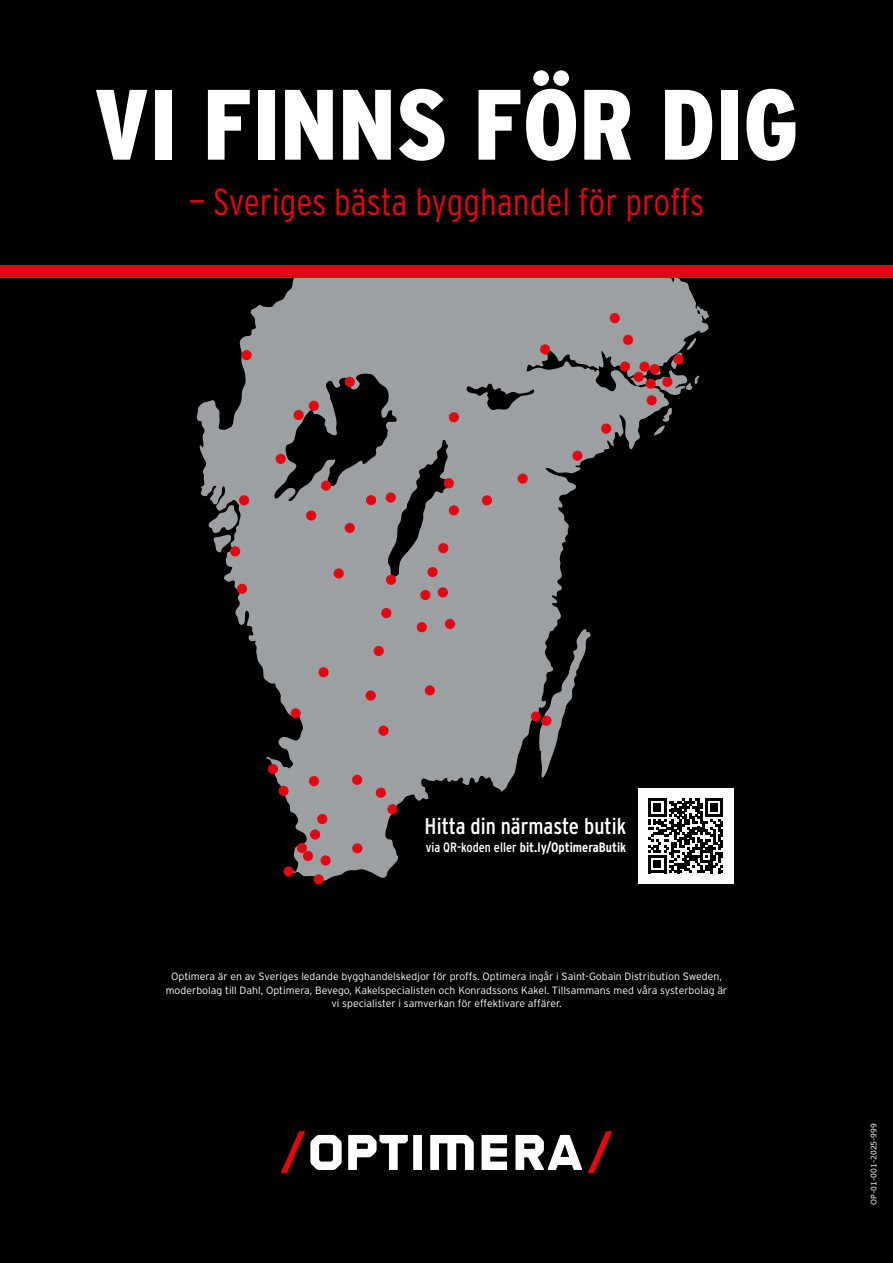
<style>
.page{position:relative;width:893px;height:1263px;background:#fff}
.page>*{position:absolute;margin:0;border:0;box-sizing:border-box;transform-origin:0 0}
.t1{font:900 condensed 99.75px "Interstate";color:#fff}
.t2{font:300 condensed 37.5px "Interstate";color:#e30613}
.t3{font:condensed 22.65px "Interstate";color:#fff}
.t4{font:700 condensed 13.5px "Interstate";color:#fff}
.t5{font:300 10.5px/13.5px "Interstate";color:#fff;text-align:center}
.t6{font:7.5px "Verdana";color:#fff}
.s1{font-weight:400}
</style>
<div class="page">
<div style="left:0;top:277px;width:893px;height:986px;background:#000"></div>
<svg style="left:197px;top:277px;width:696px;height:604px"></svg>
<div style="left:242px;top:350px;width:10px;height:10px;background:#e30613;border-radius:50%"></div>
<div style="left:345px;top:377px;width:10px;height:10px;background:#e30613;border-radius:50%"></div>
<div style="left:309px;top:401px;width:10px;height:10px;background:#e30613;border-radius:50%"></div>
<div style="left:294px;top:410px;width:10px;height:10px;background:#e30613;border-radius:50%"></div>
<div style="left:276px;top:454px;width:10px;height:10px;background:#e30613;border-radius:50%"></div>
<div style="left:239px;top:495px;width:10px;height:10px;background:#e30613;border-radius:50%"></div>
<div style="left:321px;top:481px;width:10px;height:10px;background:#e30613;border-radius:50%"></div>
<div style="left:306px;top:510px;width:10px;height:11px;background:#e30613;border-radius:50%"></div>
<div style="left:345px;top:523px;width:10px;height:10px;background:#e30613;border-radius:50%"></div>
<div style="left:366px;top:495px;width:10px;height:10px;background:#e30613;border-radius:50%"></div>
<div style="left:237px;top:584px;width:10px;height:10px;background:#e30613;border-radius:50%"></div>
<div style="left:449px;top:412px;width:10px;height:10px;background:#e30613;border-radius:50%"></div>
<div style="left:449px;top:505px;width:10px;height:10px;background:#e30613;border-radius:50%"></div>
<div style="left:482px;top:495px;width:10px;height:10px;background:#e30613;border-radius:50%"></div>
<div style="left:518px;top:474px;width:10px;height:10px;background:#e30613;border-radius:50%"></div>
<div style="left:540px;top:344px;width:10px;height:10px;background:#e30613;border-radius:50%"></div>
<div style="left:623px;top:335px;width:10px;height:10px;background:#e30613;border-radius:50%"></div>
<div style="left:610px;top:313px;width:10px;height:10px;background:#e30613;border-radius:50%"></div>
<div style="left:620px;top:362px;width:10px;height:10px;background:#e30613;border-radius:50%"></div>
<div style="left:634px;top:372px;width:10px;height:10px;background:#e30613;border-radius:50%"></div>
<div style="left:650px;top:364px;width:10px;height:10px;background:#e30613;border-radius:50%"></div>
<div style="left:673px;top:354px;width:11px;height:10px;background:#e30613;border-radius:50%"></div>
<div style="left:601px;top:423px;width:10px;height:11px;background:#e30613;border-radius:50%"></div>
<div style="left:572px;top:451px;width:11px;height:10px;background:#e30613;border-radius:50%"></div>
<div style="left:438px;top:543px;width:10px;height:10px;background:#e30613;border-radius:50%"></div>
<div style="left:427px;top:567px;width:11px;height:10px;background:#e30613;border-radius:50%"></div>
<div style="left:438px;top:587px;width:10px;height:10px;background:#e30613;border-radius:50%"></div>
<div style="left:420px;top:590px;width:10px;height:10px;background:#e30613;border-radius:50%"></div>
<div style="left:386px;top:575px;width:10px;height:10px;background:#e30613;border-radius:50%"></div>
<div style="left:334px;top:568px;width:10px;height:10px;background:#e30613;border-radius:50%"></div>
<div style="left:417px;top:622px;width:10px;height:10px;background:#e30613;border-radius:50%"></div>
<div style="left:445px;top:619px;width:10px;height:10px;background:#e30613;border-radius:50%"></div>
<div style="left:318px;top:667px;width:11px;height:10px;background:#e30613;border-radius:50%"></div>
<div style="left:291px;top:708px;width:10px;height:10px;background:#e30613;border-radius:50%"></div>
<div style="left:268px;top:764px;width:10px;height:10px;background:#e30613;border-radius:50%"></div>
<div style="left:278px;top:786px;width:11px;height:10px;background:#e30613;border-radius:50%"></div>
<div style="left:309px;top:776px;width:10px;height:10px;background:#e30613;border-radius:50%"></div>
<div style="left:284px;top:866px;width:10px;height:10px;background:#e30613;border-radius:50%"></div>
<div style="left:314px;top:874px;width:10px;height:10px;background:#e30613;border-radius:50%"></div>
<div style="left:320px;top:855px;width:11px;height:10px;background:#e30613;border-radius:50%"></div>
<div style="left:310px;top:829px;width:10px;height:11px;background:#e30613;border-radius:50%"></div>
<div style="left:317px;top:814px;width:10px;height:10px;background:#e30613;border-radius:50%"></div>
<div style="left:376px;top:788px;width:10px;height:10px;background:#e30613;border-radius:50%"></div>
<div style="left:352px;top:775px;width:10px;height:10px;background:#e30613;border-radius:50%"></div>
<div style="left:387px;top:804px;width:11px;height:10px;background:#e30613;border-radius:50%"></div>
<div style="left:297px;top:843px;width:10px;height:10px;background:#e30613;border-radius:50%"></div>
<div style="left:647px;top:395px;width:10px;height:10px;background:#e30613;border-radius:50%"></div>
<div style="left:639px;top:362px;width:11px;height:10px;background:#e30613;border-radius:50%"></div>
<div style="left:541px;top:716px;width:10px;height:10px;background:#e30613;border-radius:50%"></div>
<div style="left:531px;top:711px;width:10px;height:10px;background:#e30613;border-radius:50%"></div>
<div style="left:444px;top:478px;width:10px;height:10px;background:#e30613;border-radius:50%"></div>
<div style="left:366px;top:690px;width:10px;height:11px;background:#e30613;border-radius:50%"></div>
<div style="left:662px;top:377px;width:10px;height:10px;background:#e30613;border-radius:50%"></div>
<div style="left:425px;top:685px;width:10px;height:10px;background:#e30613;border-radius:50%"></div>
<div style="left:378px;top:726px;width:11px;height:10px;background:#e30613;border-radius:50%"></div>
<div style="left:381px;top:608px;width:10px;height:10px;background:#e30613;border-radius:50%"></div>
<div style="left:374px;top:646px;width:10px;height:10px;background:#e30613;border-radius:50%"></div>
<div style="left:386px;top:492px;width:10px;height:11px;background:#e30613;border-radius:50%"></div>
<div style="left:646px;top:379px;width:10px;height:10px;background:#e30613;border-radius:50%"></div>
<div style="left:352px;top:843px;width:10px;height:10px;background:#e30613;border-radius:50%"></div>
<div style="left:230px;top:546px;width:10px;height:10px;background:#e30613;border-radius:50%"></div>
<div style="left:303px;top:851px;width:10px;height:10px;background:#e30613;border-radius:50%"></div>
<svg style="left:481px;top:1135px;width:26px;height:35px"></svg>
<svg style="left:430px;top:1135px;width:44px;height:35px"></svg>
<svg style="left:348px;top:1135px;width:60px;height:35px"></svg>
<div style="left:413px;top:1135px;width:9px;height:35px;background:#fff"></div>
<svg style="left:515px;top:1135px;width:67px;height:35px"></svg>
<svg style="left:588px;top:1131px;width:24px;height:42px"></svg>
<svg style="left:281px;top:1131px;width:61px;height:42px"></svg>
<div style="left:0;top:0;width:893px;height:265px;background:#000"></div>
<div style="left:0;top:265px;width:893px;height:12px;background:#e30613"></div>
<div style="left:638px;top:788px;width:95px;height:95px;background:#fff"></div>
<svg style="left:648px;top:798px;width:75px;height:75px"></svg>
<h1 class="t1" style="left:94px;top:64px;width:706px">VI FINNS FÖR DIG</h1>
<h2 class="t2" style="left:189px;top:179px;width:517px">— Sveriges bästa bygghandel för proffs</h2>
<h3 class="t3" style="left:425px;top:812px;width:203px">Hitta din närmaste butik</h3>
<p class="t4" style="left:426px;top:839px;width:202px"><span class="s1">via QR-koden eller</span> bit.ly/OptimeraButik</p>
<p class="t5" style="left:166px;top:970px;width:563px">Optimera är en av Sveriges ledande bygghandelskedjor för proffs. Optimera ingår i Saint-Gobain Distribution Sweden, moderbolag till Dahl, Optimera, Bevego, Kakelspecialisten och Konradssons Kakel. Tillsammans med våra systerbolag är vi specialister i samverkan för effektivare affärer.</p>
<p class="t6" style="left:868px;top:1204px;width:83px;rotate:-90deg">OP-01-001-2025-999</p>
</div>
